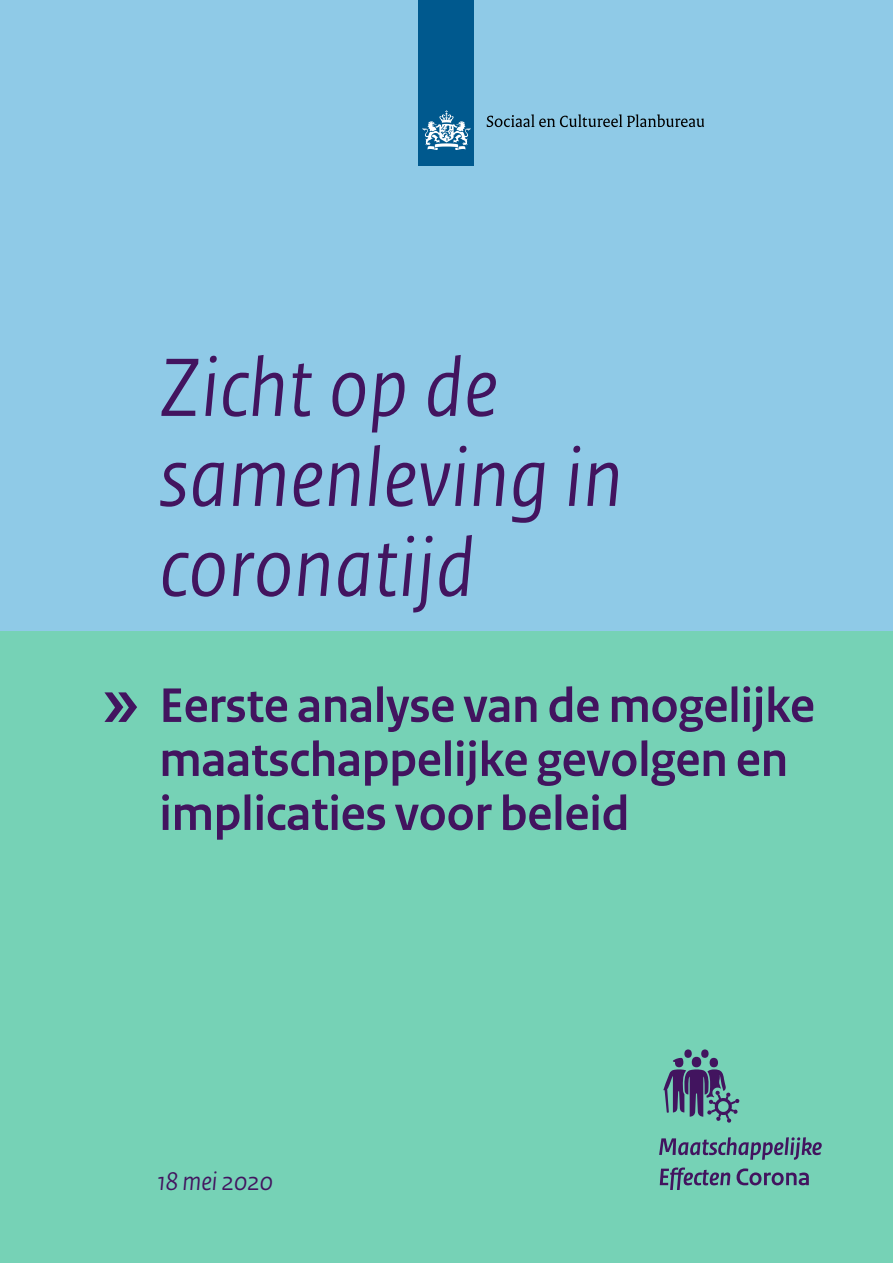
<style>
.page{position:relative;width:893px;height:1263px;background:#fff}
.page>*{position:absolute;margin:0;border:0;box-sizing:border-box;transform-origin:0 0}
.RO_Titel_Omslag{font:italic 87px/90px "Rijksoverheid Sans Heading";letter-spacing:.01em;color:#42145f}
.RO_Subtitel_Omslag{font:700 51px/54px "Rijksoverheid Sans Heading";color:#42145f}
.RO_Subtitel_Omslag-2{font:italic 27px "Rijksoverheid Sans Heading";color:#42145f}
</style>
<div class="page">
<div style="left:0;top:0;width:893px;height:631px;background:#8fcae7"></div>
<div style="left:0;top:631px;width:893px;height:632px;background:#76d2b6"></div>
<svg style="left:659px;top:1137px;width:163px;height:53px"></svg>
<svg style="left:663px;top:1049px;width:77px;height:74px"></svg>
<svg style="left:104px;top:692px;width:33px;height:30px"></svg>
<div style="left:419px;top:0;width:55px;height:166px;background:#00598e"></div>
<svg style="left:423px;top:110px;width:47px;height:40px"></svg>
<svg style="left:487px;top:114px;width:217px;height:13px"></svg>
<p class="RO_Titel_Omslag" style="left:159px;top:344px;width:465px">Zicht op de samenleving in coronatijd</p>
<p class="RO_Subtitel_Omslag" style="left:159px;top:679px;width:657px">Eerste analyse van de mogelijke maatschappelijke gevolgen en implicaties voor beleid</p>
<p class="RO_Subtitel_Omslag-2" style="left:157px;top:1166px;width:117px">18 mei 2020</p>
</div>
